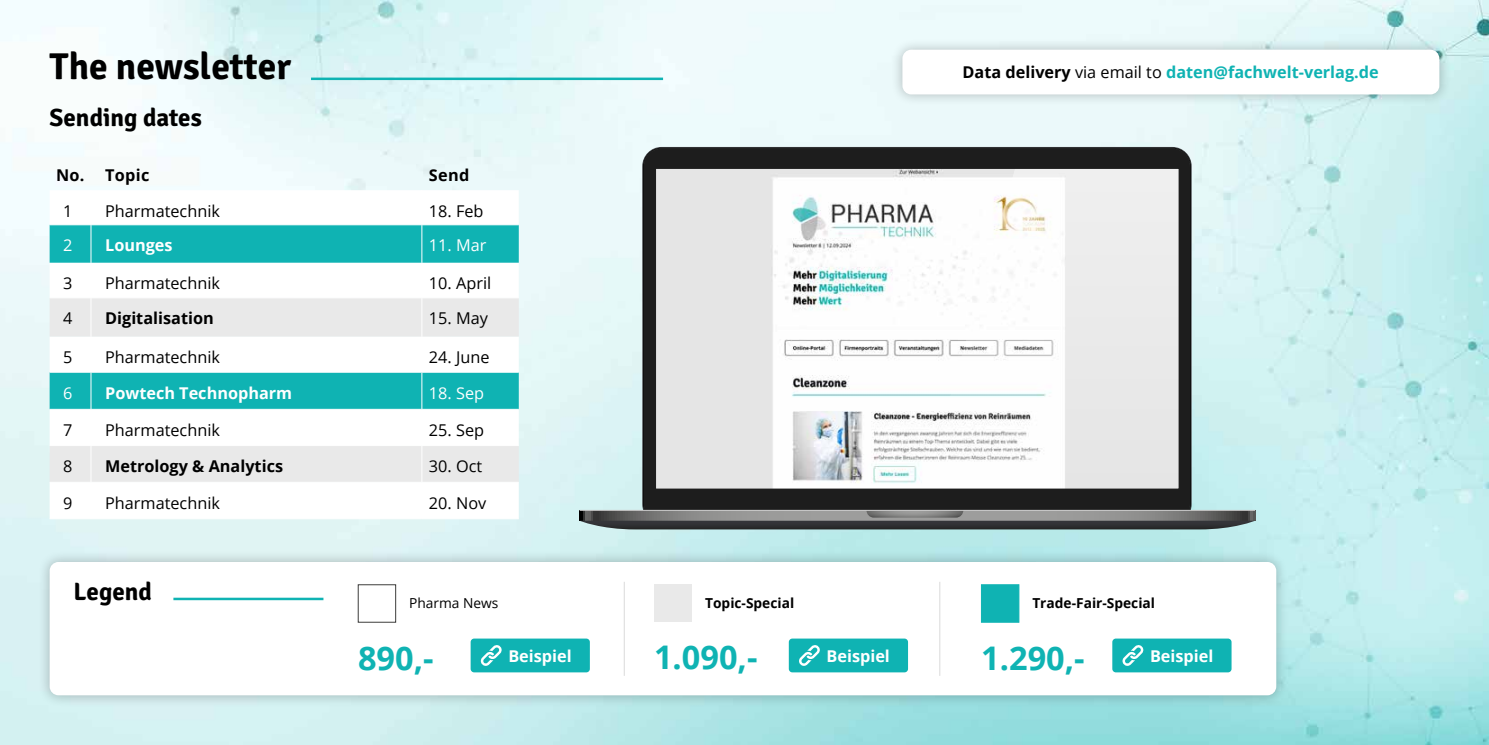
<style>
.page{position:relative;width:1489px;height:745px;background:#fff}
.page>*{position:absolute;margin:0;border:0;box-sizing:border-box;transform-origin:0 0}
.t1{font:700 37.5px "Signika Negative";color:#000}
.t2{font:700 32.5px "Open Sans";color:#0fb3b3}
.t3{font:700 25px "Signika Negative";color:#000}
.t4{font:16.25px "Open Sans";color:#000}
.t5{font:700 16.25px "Open Sans";color:#fff}
.t6{font:700 16.25px "Open Sans";color:#0fb3b3}
.t7{font:700 16.25px "Open Sans";color:#000}
.t8{font:16.25px "Open Sans";color:#fff}
.t9{font:700 13.75px "Open Sans";color:#000}
.t10{font:13.75px "Open Sans";color:#000}
.s1{color:#000}
.s2{font-weight:400;color:#000}
</style>
<div class="page">
<img style="left:0;top:0;width:1488px;height:744px">
<div style="left:890px;top:38px;width:560px;height:68px;background:#000;opacity:.25"></div>
<div style="left:902px;top:50px;width:537px;height:44px;background:#fff;border-radius:9px"></div>
<hr style="left:311px;top:77px;width:352px;height:3px;background:#0fb3b3">
<svg style="left:50px;top:190px;width:469px;height:328px"></svg>
<svg style="left:50px;top:225px;width:469px;height:72px"></svg>
<svg style="left:50px;top:298px;width:469px;height:183px"></svg>
<hr style="left:91px;top:190px;width:1px;height:34px;background:#fff">
<hr style="left:421px;top:190px;width:1px;height:34px;background:#fff">
<hr style="left:50px;top:224px;width:41px;height:1px;background:#fff">
<hr style="left:91px;top:224px;width:331px;height:1px;background:#fff">
<hr style="left:91px;top:225px;width:1px;height:37px;background:#fff">
<hr style="left:422px;top:224px;width:97px;height:1px;background:#fff">
<hr style="left:421px;top:225px;width:1px;height:37px;background:#fff">
<hr style="left:91px;top:262px;width:1px;height:35px;background:#fff">
<hr style="left:421px;top:262px;width:1px;height:35px;background:#fff">
<hr style="left:50px;top:297px;width:41px;height:1px;background:#fff">
<hr style="left:91px;top:297px;width:331px;height:1px;background:#fff">
<hr style="left:91px;top:298px;width:1px;height:38px;background:#fff">
<hr style="left:422px;top:297px;width:97px;height:1px;background:#fff">
<hr style="left:421px;top:298px;width:1px;height:38px;background:#fff">
<hr style="left:91px;top:336px;width:1px;height:35px;background:#fff">
<hr style="left:421px;top:336px;width:1px;height:35px;background:#fff">
<hr style="left:50px;top:371px;width:41px;height:1px;background:#fff">
<hr style="left:91px;top:371px;width:331px;height:1px;background:#fff">
<hr style="left:91px;top:372px;width:1px;height:37px;background:#fff">
<hr style="left:422px;top:371px;width:97px;height:1px;background:#fff">
<hr style="left:421px;top:372px;width:1px;height:37px;background:#fff">
<hr style="left:50px;top:409px;width:41px;height:1px;background:#fff">
<hr style="left:91px;top:409px;width:331px;height:1px;background:#fff">
<hr style="left:91px;top:409px;width:1px;height:36px;background:#fff">
<hr style="left:422px;top:409px;width:97px;height:1px;background:#fff">
<hr style="left:421px;top:409px;width:1px;height:36px;background:#fff">
<hr style="left:50px;top:445px;width:41px;height:1px;background:#fff">
<hr style="left:91px;top:445px;width:331px;height:1px;background:#fff">
<hr style="left:91px;top:445px;width:1px;height:36px;background:#fff">
<hr style="left:422px;top:445px;width:97px;height:1px;background:#fff">
<hr style="left:421px;top:445px;width:1px;height:36px;background:#fff">
<hr style="left:50px;top:481px;width:41px;height:1px;background:#fff">
<hr style="left:91px;top:481px;width:331px;height:1px;background:#fff">
<hr style="left:91px;top:482px;width:1px;height:36px;background:#fff">
<hr style="left:422px;top:481px;width:97px;height:1px;background:#fff">
<hr style="left:421px;top:482px;width:1px;height:36px;background:#fff">
<hr style="left:50px;top:518px;width:41px;height:1px;background:#fff">
<hr style="left:91px;top:518px;width:331px;height:1px;background:#fff">
<hr style="left:422px;top:518px;width:97px;height:1px;background:#fff">
<div style="left:38px;top:550px;width:1249px;height:156px;background:#000;opacity:.25"></div>
<div style="left:50px;top:561px;width:1226px;height:133px;background:#fff;border-radius:9px"></div>
<div style="left:358px;top:584px;width:38px;height:38px;background:#fff;border:1px solid #3c3c3b"></div>
<div style="left:654px;top:584px;width:37px;height:37px;background:#e9e9e9"></div>
<div style="left:981px;top:584px;width:38px;height:38px;background:#0fb3b3;border:1px solid #0fb3b3"></div>
<hr style="left:624px;top:581px;width:1px;height:94px;background:#dadada">
<hr style="left:939px;top:581px;width:1px;height:94px;background:#dadada">
<div style="left:1112px;top:638px;width:119px;height:34px;background:#0fb3b3;border-radius:4px"></div>
<svg style="left:1122px;top:645px;width:21px;height:20px"></svg>
<div style="left:788px;top:638px;width:120px;height:34px;background:#0fb3b3;border-radius:4px"></div>
<svg style="left:799px;top:645px;width:21px;height:20px"></svg>
<div style="left:470px;top:638px;width:120px;height:34px;background:#0fb3b3;border-radius:4px"></div>
<svg style="left:481px;top:645px;width:21px;height:20px"></svg>
<hr style="left:173px;top:597px;width:150px;height:2px;background:#0fb3b3">
<svg style="left:643px;top:147px;width:547px;height:363px"></svg>
<svg style="left:579px;top:510px;width:675px;height:19px;background:#666667"></svg>
<h1 class="t1" style="left:50px;top:44px;width:243px">The newsletter</h1>
<h3 class="t3" style="left:50px;top:103px;width:154px">Sending dates</h3>
<p class="t7" style="left:56px;top:164px;width:95px">No. Topic</p>
<p class="t7" style="left:429px;top:164px;width:42px">Send</p>
<p class="t4" style="left:63px;top:200px;width:11px">1</p>
<p class="t4" style="left:105px;top:200px;width:116px">Pharmatechnik</p>
<p class="t4" style="left:429px;top:200px;width:56px">18. Feb</p>
<p class="t8" style="left:63px;top:234px;width:11px">2</p>
<p class="t5" style="left:105px;top:234px;width:69px">Lounges</p>
<p class="t8" style="left:429px;top:234px;width:59px">11. Mar</p>
<p class="t4" style="left:63px;top:272px;width:11px">3</p>
<p class="t4" style="left:105px;top:272px;width:116px">Pharmatechnik</p>
<p class="t4" style="left:429px;top:272px;width:64px">10. April</p>
<p class="t4" style="left:63px;top:307px;width:11px">4</p>
<p class="t7" style="left:105px;top:307px;width:110px">Digitalisation</p>
<p class="t4" style="left:429px;top:307px;width:61px">15. May</p>
<p class="t4" style="left:63px;top:346px;width:11px">5</p>
<p class="t4" style="left:105px;top:346px;width:116px">Pharmatechnik</p>
<p class="t4" style="left:429px;top:346px;width:62px">24. June</p>
<p class="t8" style="left:63px;top:381px;width:11px">6</p>
<p class="t5" style="left:105px;top:381px;width:188px">Powtech Technopharm</p>
<p class="t8" style="left:429px;top:381px;width:57px">18. Sep</p>
<p class="t4" style="left:63px;top:418px;width:11px">7</p>
<p class="t4" style="left:105px;top:418px;width:116px">Pharmatechnik</p>
<p class="t4" style="left:429px;top:418px;width:57px">25. Sep</p>
<p class="t4" style="left:63px;top:455px;width:11px">8</p>
<p class="t7" style="left:105px;top:454px;width:179px">Metrology &amp; Analytics</p>
<p class="t4" style="left:429px;top:455px;width:55px">30. Oct</p>
<p class="t4" style="left:63px;top:491px;width:11px">9</p>
<p class="t4" style="left:105px;top:491px;width:116px">Pharmatechnik</p>
<p class="t4" style="left:429px;top:491px;width:59px">20. Nov</p>
<p class="t6" style="left:962px;top:61px;width:418px"><span class="s1">Data delivery</span> <span class="s2">via email to</span> daten@fachwelt-verlag.de</p>
<h3 class="t3" style="left:74px;top:576px;width:80px">Legend</h3>
<p class="t10" style="left:409px;top:593px;width:91px">Pharma News</p>
<h2 class="t2" style="left:358px;top:634px;width:77px">890,-</h2>
<p class="t9" style="left:705px;top:593px;width:91px">Topic-Special</p>
<h2 class="t2" style="left:654px;top:634px;width:105px">1.090,-</h2>
<p class="t9" style="left:1032px;top:593px;width:124px">Trade-Fair-Special</p>
<h2 class="t2" style="left:981px;top:634px;width:105px">1.290,-</h2>
<p class="t5" style="left:508px;top:644px;width:65px">Beispiel</p>
<p class="t5" style="left:826px;top:644px;width:65px">Beispiel</p>
<p class="t5" style="left:1149px;top:644px;width:65px">Beispiel</p>
</div>
